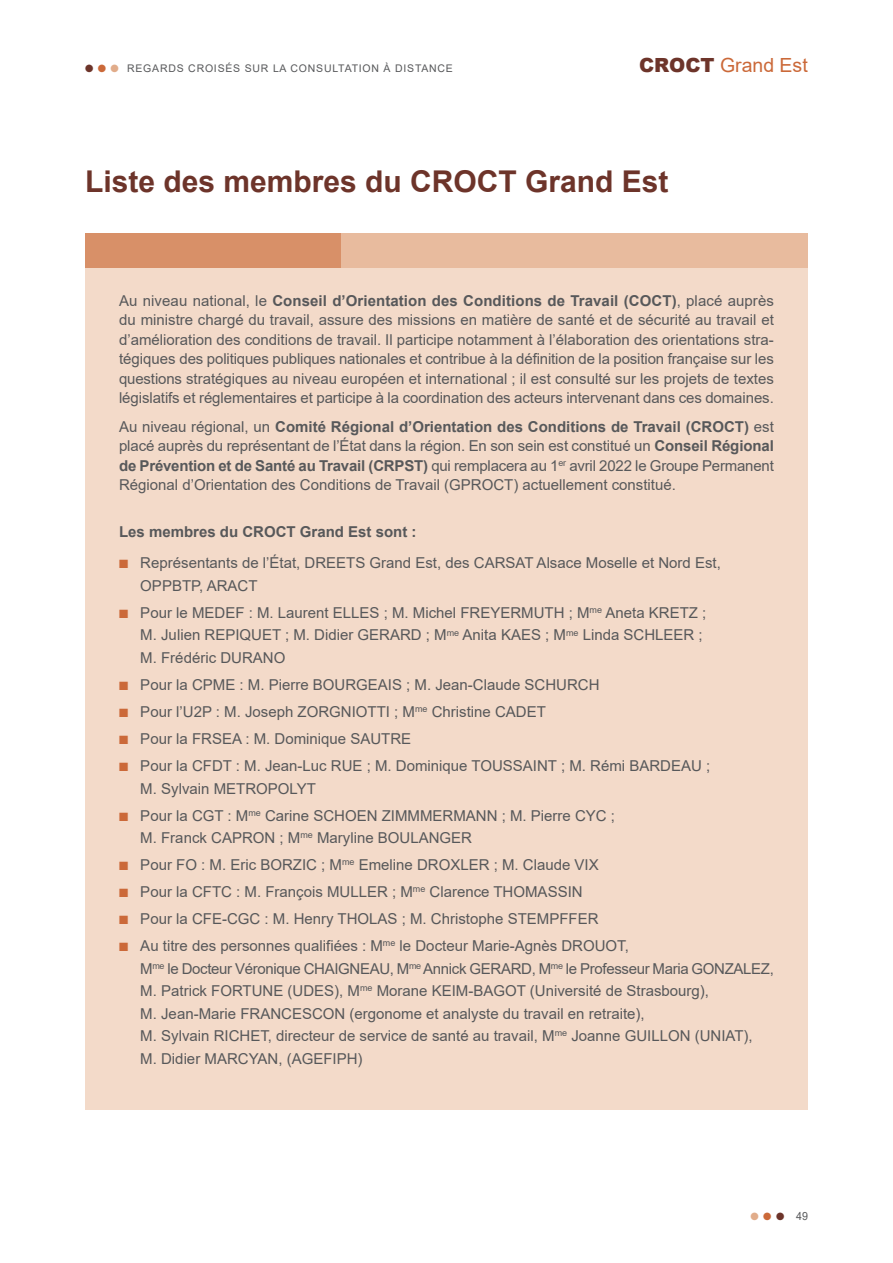
<style>
.page{position:relative;width:893px;height:1263px;background:#fff}
.page>*{position:absolute;margin:0;border:0;box-sizing:border-box;transform-origin:0 0}
.t1{font:700 30px "Arial";color:#6d342a}
.t2{font:19.5px "Arial";color:#cb6939}
.t3{font:15px/19.5px "Arial";color:#57585a;text-align:justify}
.t4{font:15px "Arial";letter-spacing:-.025em;color:#57585a}
.t5{font:700 15px "Arial";color:#57585a}
.t6{font:11.25px "Arial";color:#57585a;scale:.95 1}
.t7{font:10.5px "Arial";letter-spacing:.075em;color:#57585a}
.s1{color:#6d342a}
.s2{color:#cb6939}
.s3{color:#e1ac8a}
.s4{font-weight:900;color:#6d342a}
.s5{font-weight:700}
</style>
<div class="page">
<div style="left:85px;top:234px;width:723px;height:875px;background:#f3dac9"></div>
<div style="left:85px;top:234px;width:723px;height:34px;background:#e8bb9e"></div>
<div style="left:85px;top:234px;width:255px;height:34px;background:#d89068"></div>
<p class="t7" style="left:85px;top:62px;width:369px"><span class="s1">●</span> <span class="s2">●</span> <span class="s3">●</span> REGARDS CROISÉS SUR LA CONSULTATION À DISTANCE</p>
<p class="t2" style="left:639px;top:55px;width:170px"><span class="s4">CROCT</span> Grand Est</p>
<p class="t1" style="left:85px;top:165px;width:585px">Liste des membres du CROCT Grand Est</p>
<p class="t3" style="left:119px;top:291px;width:656px">Au niveau national, le <span class="s5">Conseil d’Orientation des Conditions de Travail (COCT)</span>, placé auprès du ministre chargé du travail, assure des missions en matière de santé et de sécurité au travail et d’amélioration des conditions de travail. Il participe notamment à l’élaboration des orientations stra&shy;tégiques des politiques publiques nationales et contribue à la définition de la position française sur les questions stratégiques au niveau européen et international ; il est consulté sur les projets de textes législatifs et réglementaires et participe à la coordination des acteurs intervenant dans ces domaines.</p>
<p class="t3" style="left:119px;top:417px;width:656px">Au niveau régional, un <span class="s5">Comité Régional d’Orientation des Conditions de Travail (CROCT)</span> est placé auprès du représentant de l’État dans la région. En son sein est constitué un <span class="s5">Conseil Régional de Prévention et de Santé au Travail (CRPST)</span> qui remplacera au 1<sup>er</sup> avril 2022 le Groupe Permanent Régional d’Orientation des Conditions de Travail (GPROCT) actuellement constitué.</p>
<p class="t5" style="left:119px;top:523px;width:299px">Les membres du CROCT Grand Est sont :</p>
<p class="t3" style="left:119px;top:553px;width:603px"><span class="s2">■</span> Représentants de l’État, DREETS Grand Est, des CARSAT Alsace Moselle et Nord Est,</p>
<p class="t3" style="left:140px;top:576px;width:119px">OPPBTP, ARACT</p>
<p class="t3" style="left:119px;top:603px;width:589px"><span class="s2">■</span> Pour le MEDEF : M. Laurent ELLES ; M. Michel FREYERMUTH ; M<sup>me</sup> Aneta KRETZ ;</p>
<p class="t3" style="left:140px;top:625px;width:564px">M. Julien REPIQUET ; M. Didier GERARD ; M<sup>me</sup> Anita KAES ; M<sup>me</sup> Linda SCHLEER ;</p>
<p class="t3" style="left:140px;top:648px;width:147px">M. Frédéric DURANO</p>
<p class="t3" style="left:119px;top:675px;width:482px"><span class="s2">■</span> Pour la CPME : M. Pierre BOURGEAIS ; M. Jean-Claude SCHURCH</p>
<p class="t3" style="left:119px;top:702px;width:428px"><span class="s2">■</span> Pour l’U2P : M. Joseph ZORGNIOTTI ; M<sup>me</sup> Christine CADET</p>
<p class="t3" style="left:119px;top:729px;width:294px"><span class="s2">■</span> Pour la FRSEA : M. Dominique SAUTRE</p>
<p class="t3" style="left:119px;top:756px;width:593px"><span class="s2">■</span> Pour la CFDT : M. Jean-Luc RUE ; M. Dominique TOUSSAINT ; M. Rémi BARDEAU ;</p>
<p class="t3" style="left:140px;top:778px;width:177px">M. Sylvain METROPOLYT</p>
<p class="t3" style="left:119px;top:805px;width:498px"><span class="s2">■</span> Pour la CGT : M<sup>me</sup> Carine SCHOEN ZIMMMERMANN ; M. Pierre CYC ;</p>
<p class="t3" style="left:140px;top:828px;width:333px">M. Franck CAPRON ; M<sup>me</sup> Maryline BOULANGER</p>
<p class="t3" style="left:119px;top:855px;width:481px"><span class="s2">■</span> Pour FO : M. Eric BORZIC ; M<sup>me</sup> Emeline DROXLER ; M. Claude VIX</p>
<p class="t3" style="left:119px;top:882px;width:465px"><span class="s2">■</span> Pour la CFTC : M. François MULLER ; M<sup>me</sup> Clarence THOMASSIN</p>
<p class="t3" style="left:119px;top:909px;width:481px"><span class="s2">■</span> Pour la CFE-CGC : M. Henry THOLAS ; M. Christophe STEMPFFER</p>
<p class="t3" style="left:119px;top:936px;width:511px"><span class="s2">■</span> Au titre des personnes qualifiées : M<sup>me</sup> le Docteur Marie-Agnès DROUOT,</p>
<p class="t4" style="left:140px;top:960px;width:635px">M<sup>me</sup> le Docteur Véronique CHAIGNEAU, M<sup>me</sup> Annick GERARD, M<sup>me</sup> le Professeur Maria GONZALEZ,</p>
<p class="t3" style="left:140px;top:981px;width:570px">M. Patrick FORTUNE (UDES), M<sup>me</sup> Morane KEIM-BAGOT (Université de Strasbourg),</p>
<p class="t3" style="left:140px;top:1003px;width:506px">M. Jean-Marie FRANCESCON (ergonome et analyste du travail en retraite),</p>
<p class="t3" style="left:140px;top:1026px;width:614px">M. Sylvain RICHET, directeur de service de santé au travail, M<sup>me</sup> Joanne GUILLON (UNIAT),</p>
<p class="t3" style="left:140px;top:1048px;width:224px">M. Didier MARCYAN, (AGEFIPH)</p>
<p class="t6" style="left:750px;top:1210px;width:62px"><span class="s3">●</span><span class="s2">●</span><span class="s1">●</span> 49</p>
</div>
